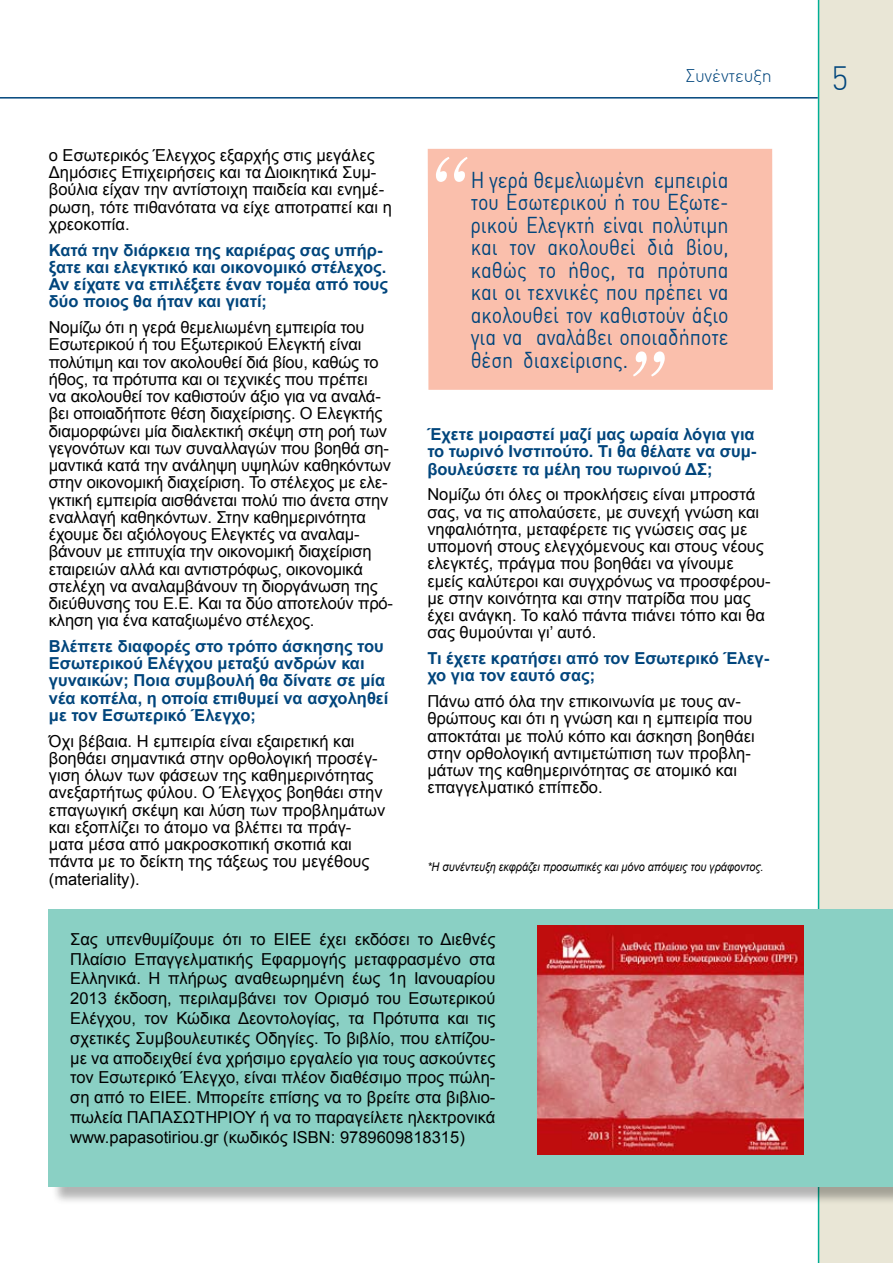
<style>
.page{position:relative;width:893px;height:1263px;background:#fff}
.page>*{position:absolute;margin:0;border:0;box-sizing:border-box;transform-origin:0 0}
.t1{font:italic 105px "UB Baskerville";color:#fff;scale:.88 1}
.t2{font:300 33px "DIN Greek";color:#00457c}
.t3{font:22.5px/22.5px "DIN Greek";color:#00457c;text-align:justify;scale:.88 1}
.t4{font:300 18px "DIN Greek";color:#00457c}
.t5{font:16.5px/17.2px "Arial";color:#000}
.t6{font:700 16.5px/17.2px "Arial";color:#00457c}
.t7{font:italic 12px "Arial";color:#000;scale:.9 1}
</style>
<div class="page">
<div style="left:819px;top:0;width:74px;height:1263px;background:#e9e6d6"></div>
<hr style="left:818px;top:0;width:1px;height:1263px;background:#00ae95">
<hr style="left:0;top:97px;width:818px;height:2px;background:#00457c">
<div style="left:428px;top:149px;width:345px;height:241px;background:#fabfac"></div>
<div style="left:51px;top:911px;width:842px;height:300px;background:#000;opacity:.3"></div>
<div style="left:49px;top:909px;width:844px;height:277px;background:#8ad0c4"></div>
<img style="left:538px;top:926px;width:265px;height:228px">
<p class="t5" style="left:49px;top:147px;width:344px">ο Εσωτερικός Έλεγχος εξαρχής στις μεγάλες Δημόσιες Επιχειρήσεις και τα Διοικητικά Συμ&shy;βούλια είχαν την αντίστοιχη παιδεία και ενημέ&shy;ρωση, τότε πιθανότατα να είχε αποτραπεί και η χρεοκοπία.</p>
<p class="t6" style="left:49px;top:242px;width:341px">Κατά την διάρκεια της καριέρας σας υπήρ&shy;ξατε και ελεγκτικό και οικονομικό στέλεχος.<br>Αν είχατε να επιλέξετε έναν τομέα από τους δύο ποιος θα ήταν και γιατί;</p>
<p class="t5" style="left:49px;top:319px;width:346px">Νομίζω ότι η γερά θεμελιωμένη εμπειρία του Εσωτερικού ή του Εξωτερικού Ελεγκτή είναι πολύτιμη και τον ακολουθεί διά βίου, καθώς το ήθος, τα πρότυπα και οι τεχνικές που πρέπει<br>να ακολουθεί τον καθιστούν άξιο για να αναλά&shy;βει οποιαδήποτε θέση διαχείρισης. Ο Ελεγκτής διαμορφώνει μία διαλεκτική σκέψη στη ροή των γεγονότων και των συναλλαγών που βοηθά ση&shy;μαντικά κατά την ανάληψη υψηλών καθηκόντων στην οικονομική διαχείριση. Το στέλεχος με ελε&shy;γκτική εμπειρία αισθάνεται πολύ πιο άνετα στην εναλλαγή καθηκόντων. Στην καθημερινότητα έχουμε δει αξιόλογους Ελεγκτές να αναλαμ&shy;βάνουν με επιτυχία την οικονομική διαχείριση εταιρειών αλλά και αντιστρόφως, οικονομικά στελέχη να αναλαμβάνουν τη διοργάνωση της διεύθυνσης του Ε.Ε. Και τα δύο αποτελούν πρό&shy;κληση για ένα καταξιωμένο στέλεχος.</p>
<p class="t6" style="left:49px;top:638px;width:341px">Βλέπετε διαφορές στο τρόπο άσκησης του Εσωτερικού Ελέγχου μεταξύ ανδρών και γυναικών; Ποια συμβουλή θα δίνατε σε μία νέα κοπέλα, η οποία επιθυμεί να ασχοληθεί με τον Εσωτερικό Έλεγχο;</p>
<p class="t5" style="left:49px;top:732px;width:338px">Όχι βέβαια. Η εμπειρία είναι εξαιρετική και βοηθάει σημαντικά στην ορθολογική προσέγ&shy;γιση όλων των φάσεων της καθημερινότητας ανεξαρτήτως φύλου. Ο Έλεγχος βοηθάει στην επαγωγική σκέψη και λύση των προβλημάτων και εξοπλίζει το άτομο να βλέπει τα πράγ&shy;ματα μέσα από μακροσκοπική σκοπιά και πάντα με το δείκτη της τάξεως του μεγέθους (materiality).</p>
<p class="t4" style="left:685px;top:65px;width:88px">Συνέντευξη</p>
<h2 class="t2" style="left:831px;top:60px;width:18px">5</h2>
<h1 class="t1" style="left:421px;top:135px;width:73px">“</h1>
<p class="t3" style="left:471px;top:169px;width:295px">Η γερά θεμελιωμένη εμπειρία του Εσωτερικού ή του Εξωτε&shy;ρικού Ελεγκτή είναι πολύτιμη και τον ακολουθεί διά βίου, καθώς το ήθος, τα πρότυπα και οι τεχνικές που πρέπει να ακολουθεί τον καθιστούν άξιο για να αναλάβει οποιαδήποτε θέση διαχείρισης.</p>
<h1 class="t1" style="left:679px;top:398px;width:73px;rotate:-180deg">“</h1>
<p class="t6" style="left:427px;top:426px;width:331px;text-align:justify">Έχετε μοιραστεί μαζί μας ωραία λόγια για το τωρινό Ινστιτούτο. Τι θα θέλατε να συμ&shy;βουλεύσετε τα μέλη του τωρινού ΔΣ;</p>
<p class="t5" style="left:427px;top:486px;width:345px">Νομίζω ότι όλες οι προκλήσεις είναι μπροστά σας, να τις απολαύσετε, με συνεχή γνώση και νηφαλιότητα, μεταφέρετε τις γνώσεις σας με υπομονή στους ελεγχόμενους και στους νέους ελεγκτές, πράγμα που βοηθάει να γίνουμε εμείς καλύτεροι και συγχρόνως να προσφέρου&shy;με στην κοινότητα και στην πατρίδα που μας έχει ανάγκη. Το καλό πάντα πιάνει τόπο και θα σας θυμούνται γι’ αυτό.</p>
<p class="t6" style="left:427px;top:650px;width:343px">Τι έχετε κρατήσει από τον Εσωτερικό Έλεγ&shy;χο για τον εαυτό σας;</p>
<p class="t5" style="left:427px;top:693px;width:329px">Πάνω από όλα την επικοινωνία με τους αν&shy;θρώπους και ότι η γνώση και η εμπειρία που αποκτάται με πολύ κόπο και άσκηση βοηθάει στην ορθολογική αντιμετώπιση των προβλη&shy;μάτων της καθημερινότητας σε ατομικό και επαγγελματικό επίπεδο.</p>
<p class="t7" style="left:427px;top:859px;width:375px">*Η συνέντευξη εκφράζει προσωπικές και μόνο απόψεις του γράφοντος.</p>
<p class="t5" style="left:70px;top:929px;width:427px;line-height:19.8px;text-align:justify">Σας υπενθυμίζουμε ότι το ΕΙΕΕ έχει εκδόσει το Διεθνές Πλαίσιο Επαγγελματικής Εφαρμογής μεταφρασμένο στα Ελληνικά. Η πλήρως αναθεωρημένη έως 1η Ιανουαρίου 2013 έκδοση, περιλαμβάνει τον Ορισμό του Εσωτερικού Ελέγχου, τον Κώδικα Δεοντολογίας, τα Πρότυπα και τις σχετικές Συμβουλευτικές Οδηγίες. Το βιβλίο, που ελπίζου&shy;με να αποδειχθεί ένα χρήσιμο εργαλείο για τους ασκούντες τον Εσωτερικό Έλεγχο, είναι πλέον διαθέσιμο προς πώλη&shy;ση από το ΕΙΕΕ. Μπορείτε επίσης να το βρείτε στα βιβλιο&shy;πωλεία ΠΑΠΑΣΩΤΗΡΙΟΥ ή να το παραγείλετε ηλεκτρονικά www.papasotiriou.gr (κωδικός ΙSBN: 9789609818315)</p>
</div>
